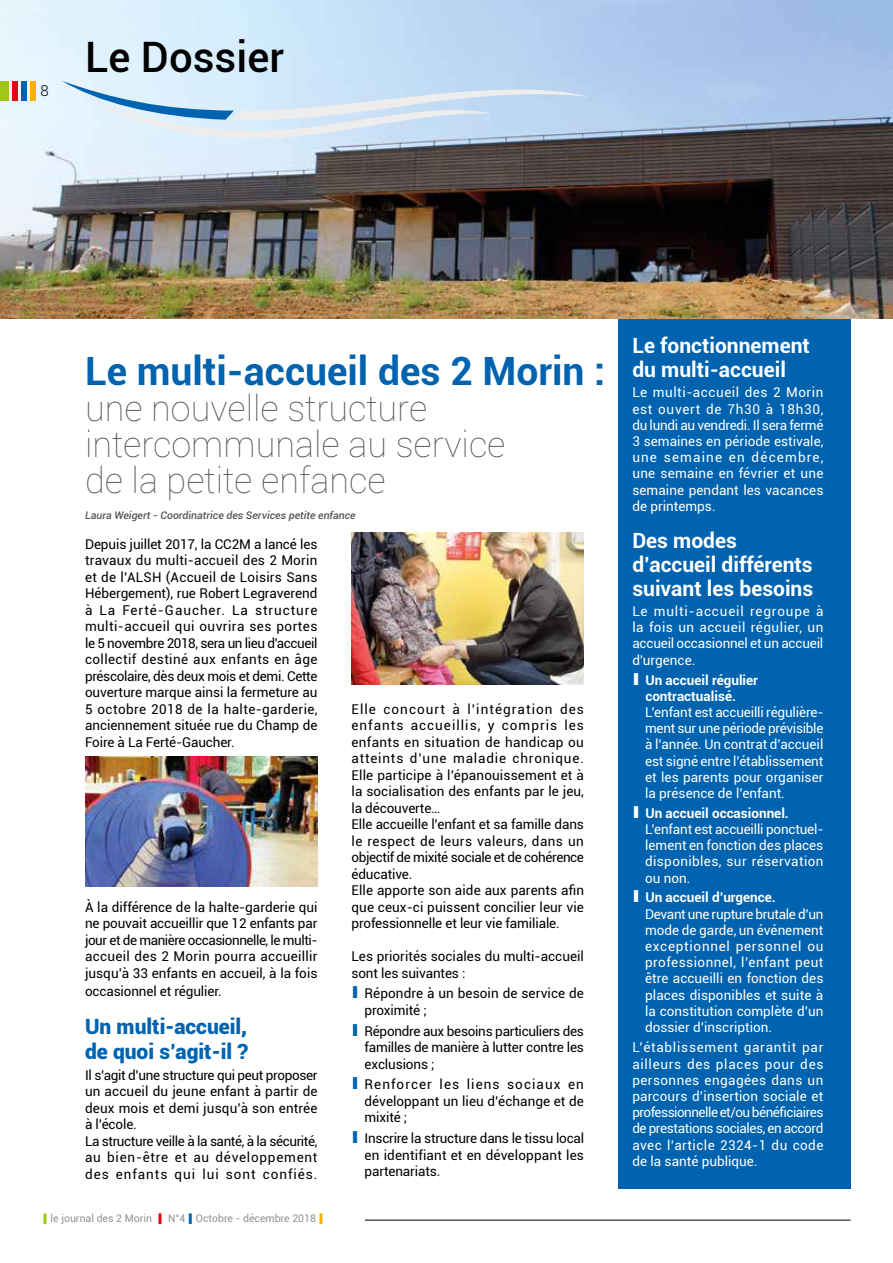
<style>
.page{position:relative;width:893px;height:1263px;background:#fff}
.page>*{position:absolute;margin:0;border:0;box-sizing:border-box;transform-origin:0 0}
.t1{font:500 42px "Roboto";color:#000}
.t2{font:700 39px "Roboto";color:#0063af}
.t3{font:100 36px/36px "Roboto";color:#575756}
.t4{font:700 21px/24px "Roboto";color:#fff}
.t5{font:900 21px/25.2px "Roboto";color:#0063af}
.t6{font:300 15px "Roboto";color:#000}
.t7{font:13.5px/16.5px "Roboto";letter-spacing:.005em;color:#000;text-align:justify}
.t8{font:13.5px/16.2px "Roboto";color:#fff;text-align:justify}
.t9{font:700 13.5px/16.2px "Roboto";color:#fff}
.t10{font:italic 500 10.5px "Roboto";color:#575756}
.t11{font:10.5px "Roboto";color:#929291}
.s1{font-weight:900;font-size:16.5px;color:#0063af}
.s2{font-weight:900;font-size:14.7px;color:#a2c617}
.s3{font-weight:900;font-size:14.7px;color:#e30613}
.s4{font-weight:900;font-size:14.7px;color:#0063af}
.s5{font-weight:900;font-size:14.7px;color:#f9b000}
.s6{font-weight:900;font-size:16.5px}
.s7{font-weight:700}
</style>
<div class="page">
<img style="left:0;top:0;width:893px;height:319px">
<svg style="left:62px;top:81px;width:527px;height:59px;background:#cbe0f2"></svg>
<div style="left:618px;top:319px;width:233px;height:869px;background:#0063af"></div>
<img style="left:351px;top:533px;width:233px;height:151px">
<img style="left:85px;top:756px;width:232px;height:131px">
<div style="left:0;top:81px;width:9px;height:20px;background:#a2c617"></div>
<div style="left:21px;top:81px;width:6px;height:20px;background:#0063af"></div>
<div style="left:12px;top:81px;width:6px;height:20px;background:#e30613"></div>
<div style="left:30px;top:81px;width:6px;height:20px;background:#f9b000"></div>
<hr style="left:365px;top:1220px;width:486px;height:1px;background:#000">
<p class="t6" style="left:40px;top:84px;width:10px">8</p>
<h1 class="t1" style="left:85px;top:39px;width:200px">Le Dossier</h1>
<h2 class="t2" style="left:85px;top:354px;width:522px">Le multi-accueil des 2 Morin :</h2>
<h3 class="t3" style="left:85px;top:393px;width:422px">une nouvelle structure intercommunale au service de la petite enfance</h3>
<p class="t10" style="left:85px;top:511px;width:272px">Laura Weigert - Coordinatrice des Services petite enfance</p>
<p class="t7" style="left:85px;top:536px;width:234px">Depuis juillet 2017, la CC2M a lancé les travaux du multi-accueil des 2 Morin et de l’ALSH (Accueil de Loisirs Sans Hébergement), rue Robert Legraverend à La Ferté-Gaucher. La structure multi-accueil qui ouvrira ses portes le 5 novembre 2018, sera un lieu d'accueil collectif destiné aux enfants en âge préscolaire, dès deux mois et demi. Cette ouverture marque ainsi la fermeture au 5 octobre 2018 de la halte-garderie, anciennement située rue du Champ de Foire à La Ferté-Gaucher.</p>
<p class="t7" style="left:352px;top:701px;width:234px;text-align:left">Elle concourt à l’intégration des enfants accueillis, y compris les enfants en situation de handicap ou atteints d’une maladie chronique.<br>Elle participe à l’épanouissement et à la socialisation des enfants par le jeu, la découverte…<br>Elle accueille l’enfant et sa famille dans le respect de leurs valeurs, dans un objectif de mixité sociale et de cohérence éducative.<br>Elle apporte son aide aux parents afin que ceux-ci puissent concilier leur vie professionnelle et leur vie familiale.</p>
<p class="t7" style="left:352px;top:949px;width:234px">Les priorités sociales du multi-accueil sont les suivantes :</p>
<p class="t7" style="left:365px;top:986px;width:221px;text-indent:-13px"><span class="s1">I</span> Répondre à un besoin de service de proximité ;</p>
<p class="t7" style="left:365px;top:1023px;width:221px;text-indent:-13px"><span class="s1">I</span> Répondre aux besoins particuliers des familles de manière à lutter contre les exclusions ;</p>
<p class="t7" style="left:365px;top:1077px;width:221px;text-indent:-13px"><span class="s1">I</span> Renforcer les liens sociaux en développant un lieu d’échange et de mixité ;</p>
<p class="t7" style="left:365px;top:1131px;width:221px;text-indent:-13px"><span class="s1">I</span> Inscrire la structure dans le tissu local en identifiant et en développant les partenariats.</p>
<p class="t7" style="left:85px;top:899px;width:234px">À la différence de la halte-garderie qui ne pouvait accueillir que 12 enfants par jour et de manière occasionnelle, le multi&shy;accueil des 2 Morin pourra accueillir jusqu’à 33 enfants en accueil, à la fois</p>
<p class="t7" style="left:85px;top:983px;width:138px">occasionnel et régulier.</p>
<h3 class="t5" style="left:85px;top:1015px;width:165px">Un multi-accueil, de quoi s’agit-il ?</h3>
<p class="t7" style="left:85px;top:1067px;width:234px;text-align:left">Il s’agit d’une structure qui peut proposer un accueil du jeune enfant à partir de deux mois et demi jusqu’à son entrée à l’école.<br>La structure veille à la santé, à la sécurité, au bien-être et au développement des enfants qui lui sont confiés.</p>
<p class="t11" style="left:43px;top:1214px;width:283px"><span class="s2">I</span> le journal des 2 Morin <span class="s3">I</span> N°4 <span class="s4">I</span> Octobre - décembre 2018 <span class="s5">I</span></p>
<h3 class="t4" style="left:632px;top:335px;width:179px">Le fonctionnement du multi-accueil</h3>
<p class="t8" style="left:632px;top:385px;width:193px">Le multi-accueil des 2 Morin est ouvert de 7h30 à 18h30, du lundi au vendredi. Il sera fermé 3 semaines en période estivale, une semaine en décembre, une semaine en février et une semaine pendant les vacances de printemps.</p>
<h3 class="t4" style="left:632px;top:530px;width:182px">Des modes d’accueil différents suivant les besoins</h3>
<p class="t8" style="left:632px;top:604px;width:193px">Le multi-accueil regroupe à la fois un accueil régulier, un accueil occasionnel et un accueil d'urgence.</p>
<p class="t9" style="left:645px;top:672px;width:114px;text-indent:-13px"><span class="s6">I</span> Un accueil régulier contractualisé.</p>
<p class="t8" style="left:645px;top:705px;width:180px">L’enfant est accueilli régulière&shy;ment sur une période prévisible à l’année. Un contrat d’accueil est signé entre l’établissement et les parents pour organiser la présence de l’enfant.</p>
<p class="t8" style="left:645px;top:806px;width:180px;text-align:left;text-indent:-13px"><span class="s6">I</span> <span class="s7">Un accueil occasionnel.<br></span>L’enfant est accueilli ponctuel&shy;lement en fonction des places disponibles, sur réservation ou non.</p>
<p class="t8" style="left:645px;top:890px;width:180px;text-align:left;text-indent:-13px"><span class="s6">I</span> <span class="s7">Un accueil d’urgence.<br></span>Devant une rupture brutale d’un mode de garde, un événement exceptionnel personnel ou professionnel, l’enfant peut être accueilli en fonction des places disponibles et suite à la constitution complète d’un dossier d’inscription.</p>
<p class="t8" style="left:632px;top:1040px;width:193px">L’établissement garantit par ailleurs des places pour des personnes engagées dans un parcours d’insertion sociale et professionnelle et/ou bénéficiaires de prestations sociales, en accord avec l’article 2324-1 du code de la santé publique.</p>
</div>
